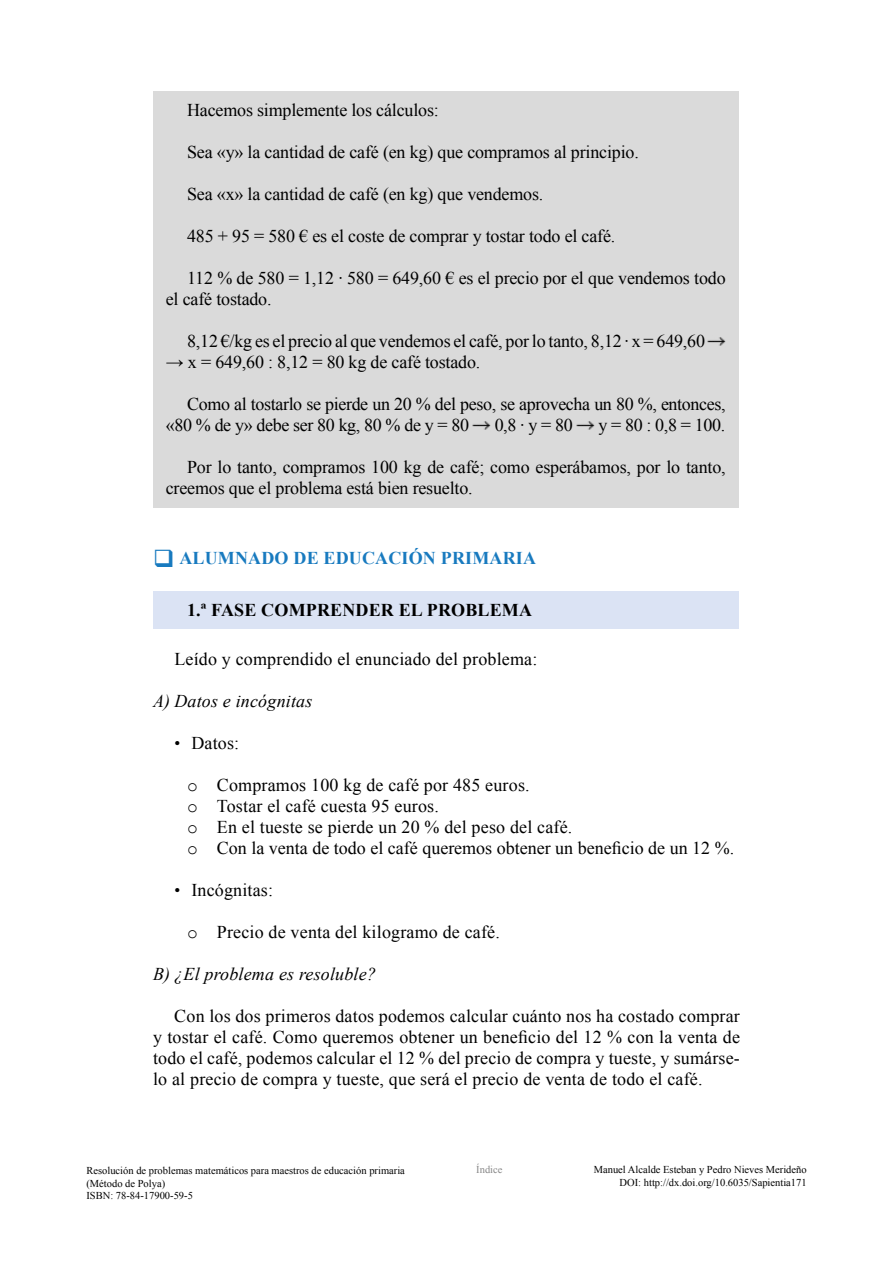
<style>
.page{position:relative;width:893px;height:1263px;background:#fff}
.page>*{position:absolute;margin:0;border:0;box-sizing:border-box;transform-origin:0 0}
.t1{font:18px/21px "Times New Roman";letter-spacing:-.01em;color:#000}
.t2{font:18px/21px "Times New Roman";letter-spacing:.01em;color:#000}
.t3{font:italic 18px "Times New Roman";letter-spacing:.01em;color:#000}
.t4{font:700 18px "Times New Roman";letter-spacing:.01em;color:#187abf}
.t5{font:700 18px "Times New Roman";letter-spacing:.01em;color:#000}
.t6{font:10.5px/12.6px "Times New Roman";color:#000}
.t7{font:10.5px "Times New Roman";color:#878787}
.s1{font-family:"Arial";font-size:16.5px}
.s2{font-family:"Courier New"}
</style>
<div class="page">
<div style="left:153px;top:91px;width:585px;height:416px;background:#dadada"></div>
<img style="left:708px;top:337px;width:18px;height:9px">
<img style="left:473px;top:421px;width:18px;height:9px">
<img style="left:577px;top:421px;width:18px;height:9px">
<div style="left:153px;top:591px;width:585px;height:38px;background:#dbe3f4"></div>
<p class="t1" style="left:187px;top:99px;width:253px">Hacemos simplemente los cálculos:</p>
<p class="t1" style="left:187px;top:141px;width:453px">Sea «y» la cantidad de café (en kg) que compramos al principio.</p>
<p class="t1" style="left:187px;top:183px;width:358px">Sea «x» la cantidad de café (en kg) que vendemos.</p>
<p class="t1" style="left:187px;top:225px;width:430px">485 + 95 = 580 € es el coste de comprar y tostar todo el café.</p>
<p class="t1" style="left:166px;top:267px;width:561px;text-indent:21px">112 % de 580 = 1,12 · 580 = 649,60 € es el precio por el que vendemos todo el café tostado.</p>
<p class="t1" style="left:187px;top:330px;width:519px">8,12 €/kg es el precio al que vendemos el café, por lo tanto, 8,12 · x = 649,60</p>
<p class="t1" style="left:166px;top:351px;width:316px">→ x = 649,60 : 8,12 = 80 kg de café tostado.</p>
<p class="t1" style="left:166px;top:393px;width:561px;text-indent:21px">Como al tostarlo se pierde un 20 % del peso, se aprovecha un 80 %, entonces, «80 % de y» debe ser 80 kg, 80 % de y = 80</p>
<p class="t1" style="left:495px;top:414px;width:80px">0,8 · y = 80</p>
<p class="t1" style="left:598px;top:414px;width:128px">y = 80 : 0,8 = 100.</p>
<p class="t1" style="left:166px;top:456px;width:561px;text-indent:21px">Por lo tanto, compramos 100 kg de café; como esperábamos, por lo tanto, creemos que el problema está bien resuelto.</p>
<p class="t4" style="left:153px;top:546px;width:384px">❑ ALUMNADO DE EDUCACIÓN PRIMARIA</p>
<p class="t5" style="left:187px;top:598px;width:346px">1.ª FASE COMPRENDER EL PROBLEMA</p>
<p class="t2" style="left:174px;top:648px;width:365px">Leído y comprendido el enunciado del problema:</p>
<p class="t3" style="left:153px;top:688px;width:161px">A) Datos e incógnitas</p>
<p class="t1" style="left:174px;top:732px;width:66px"><span class="s1">•</span> Datos:</p>
<p class="t2" style="left:187px;top:774px;width:549px"><span class="s2">o</span> Compramos 100 kg de café por 485 euros.<br><span class="s2">o</span> Tostar el café cuesta 95 euros.<br><span class="s2">o</span> En el tueste se pierde un 20 % del peso del café.<br><span class="s2">o</span> Con la venta de todo el café queremos obtener un beneficio de un 12 %.</p>
<p class="t2" style="left:174px;top:879px;width:100px"><span class="s1">•</span> Incógnitas:</p>
<p class="t2" style="left:187px;top:921px;width:314px"><span class="s2">o</span> Precio de venta del kilogramo de café.</p>
<p class="t3" style="left:153px;top:961px;width:224px">B) ¿El problema es resoluble?</p>
<p class="t1" style="left:153px;top:1005px;width:588px;text-align:justify;text-indent:21px">Con los dos primeros datos podemos calcular cuánto nos ha costado comprar y tostar el café. Como queremos obtener un beneficio del 12 % con la venta de todo el café, podemos calcular el 12 % del precio de compra y tueste, y sumárse&shy;lo al precio de compra y tueste, que será el precio de venta de todo el café.</p>
<p class="t7" style="left:476px;top:1162px;width:28px">Índice</p>
<p class="t6" style="left:86px;top:1164px;width:320px">Resolución de problemas matemáticos para maestros de educación primaria (Método de Polya)<br>ISBN: 78-84-17900-59-5</p>
<p class="t6" style="left:594px;top:1163px;width:214px;text-align:right">Manuel Alcalde Esteban y Pedro Nieves Merideño<br>DOI: http://dx.doi.org/10.6035/Sapientia171</p>
</div>
